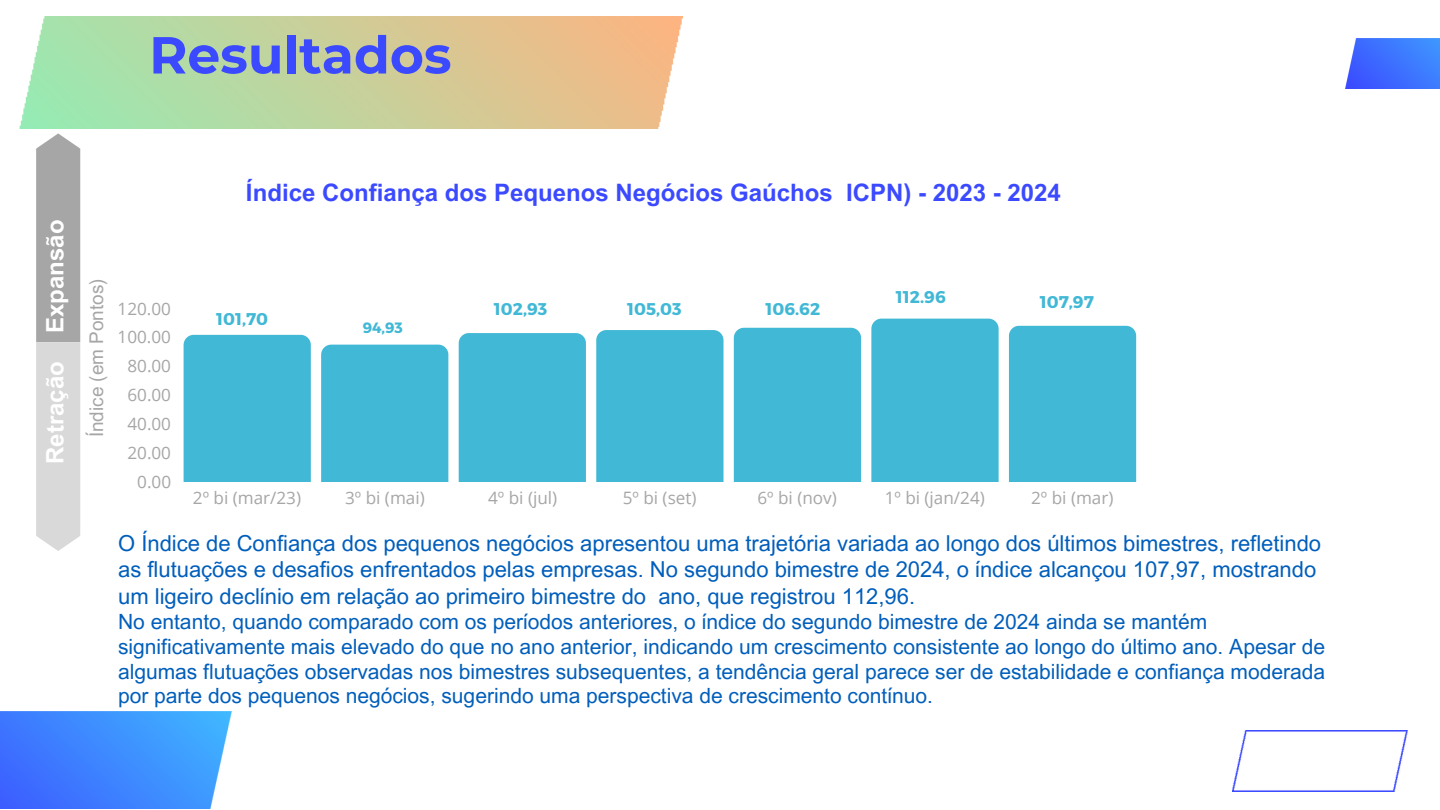
<style>
.page{position:relative;width:1440px;height:810px;background:#fff}
.page>*{position:absolute;margin:0;border:0;box-sizing:border-box;transform-origin:0 0}
.t1{font:700 52px "Montserrat";color:#3b4aff}
.t2{font:700 24px "Arial MT Pro";color:#3b4aff}
.t3{font:700 24px "Arial MT Pro";color:#fff}
.t4{font:22px/26.2px "Arial MT Pro";color:#005ebb}
.t5{font:21px/24.8px "Arial MT Pro";color:#005ebb}
.t6{font:18.9px "Arial MT Pro";color:#a6a6a6}
.t7{font:17.1px "Open Sans";color:#a6a6a6}
.t8{font:700 17px "Montserrat";color:#41b8d5}
.t9{font:700 14.9px "Montserrat";color:#41b8d5}
</style>
<div class="page">
<img style="left:0;top:712px;width:232px;height:96px">
<img style="left:1346px;top:39px;width:94px;height:49px">
<div style="left:184px;top:335px;width:127px;height:147px;background:#41b8d5"></div>
<div style="left:321px;top:345px;width:127px;height:137px;background:#41b8d5"></div>
<div style="left:459px;top:333px;width:127px;height:149px;background:#41b8d5"></div>
<div style="left:596px;top:330px;width:128px;height:152px;background:#41b8d5"></div>
<div style="left:734px;top:328px;width:127px;height:154px;background:#41b8d5"></div>
<div style="left:871px;top:319px;width:128px;height:163px;background:#41b8d5"></div>
<div style="left:1009px;top:326px;width:127px;height:156px;background:#41b8d5"></div>
<svg style="left:36px;top:134px;width:44px;height:417px;background:#c2c2c2"></svg>
<img style="left:1232px;top:731px;width:176px;height:60px">
<h2 class="t1" style="left:149px;top:23px;width:304px">Resultados</h2>
<h4 class="t3" style="left:46px;top:333px;width:115px;rotate:-90deg">Expansão</h4>
<h4 class="t3" style="left:46px;top:464px;width:104px;rotate:-90deg">Retração</h4>
<p class="t2" style="left:246px;top:184px;width:816px">Índice Confiança dos Pequenos Negócios Gaúchos ICPN) - 2023 - 2024</p>
<h4 class="t6" style="left:89px;top:437px;width:160px;rotate:-90deg">Índice (em Pontos)</h4>
<p class="t7" style="left:118px;top:296px;width:55px">120.00</p>
<p class="t7" style="left:118px;top:325px;width:55px">100.00</p>
<p class="t7" style="left:127px;top:354px;width:45px">80.00</p>
<p class="t7" style="left:127px;top:383px;width:45px">60.00</p>
<p class="t7" style="left:127px;top:412px;width:45px">40.00</p>
<p class="t7" style="left:127px;top:441px;width:45px">20.00</p>
<p class="t7" style="left:137px;top:469px;width:35px">0.00</p>
<h2 class="t8" style="left:216px;top:308px;width:54px">101,70</h2>
<h3 class="t9" style="left:363px;top:318px;width:42px">94,93</h3>
<h2 class="t8" style="left:494px;top:298px;width:55px">102,93</h2>
<h4 class="t8" style="left:627px;top:298px;width:56px">105,03</h4>
<h4 class="t8" style="left:765px;top:298px;width:56px">106.62</h4>
<h4 class="t8" style="left:896px;top:286px;width:51px">112.96</h4>
<p class="t8" style="left:1040px;top:291px;width:55px">107,97</p>
<p class="t7" style="left:193px;top:485px;width:110px">2º bi (mar/23)</p>
<p class="t7" style="left:345px;top:485px;width:81px">3º bi (mai)</p>
<p class="t7" style="left:488px;top:485px;width:71px">4º bi (jul)</p>
<p class="t7" style="left:623px;top:485px;width:75px">5º bi (set)</p>
<p class="t7" style="left:758px;top:485px;width:81px">6º bi (nov)</p>
<p class="t7" style="left:885px;top:485px;width:102px">1º bi (jan/24)</p>
<p class="t7" style="left:1031px;top:485px;width:84px">2º bi (mar)</p>
<h3 class="t4" style="left:118px;top:533px;width:1205px">O Índice de Confiança dos pequenos negócios apresentou uma trajetória variada ao longo dos últimos bimestres, refletindo as flutuações e desafios enfrentados pelas empresas. No segundo bimestre de 2024, o índice alcançou 107,97, mostrando um ligeiro declínio em relação ao primeiro bimestre do ano, que registrou 112,96.</h3>
<h3 class="t5" style="left:118px;top:612px;width:1208px">No entanto, quando comparado com os períodos anteriores, o índice do segundo bimestre de 2024 ainda se mantém significativamente mais elevado do que no ano anterior, indicando um crescimento consistente ao longo do último ano. Apesar de algumas flutuações observadas nos bimestres subsequentes, a tendência geral parece ser de estabilidade e confiança moderada por parte dos pequenos negócios, sugerindo uma perspectiva de crescimento contínuo.</h3>
</div>
